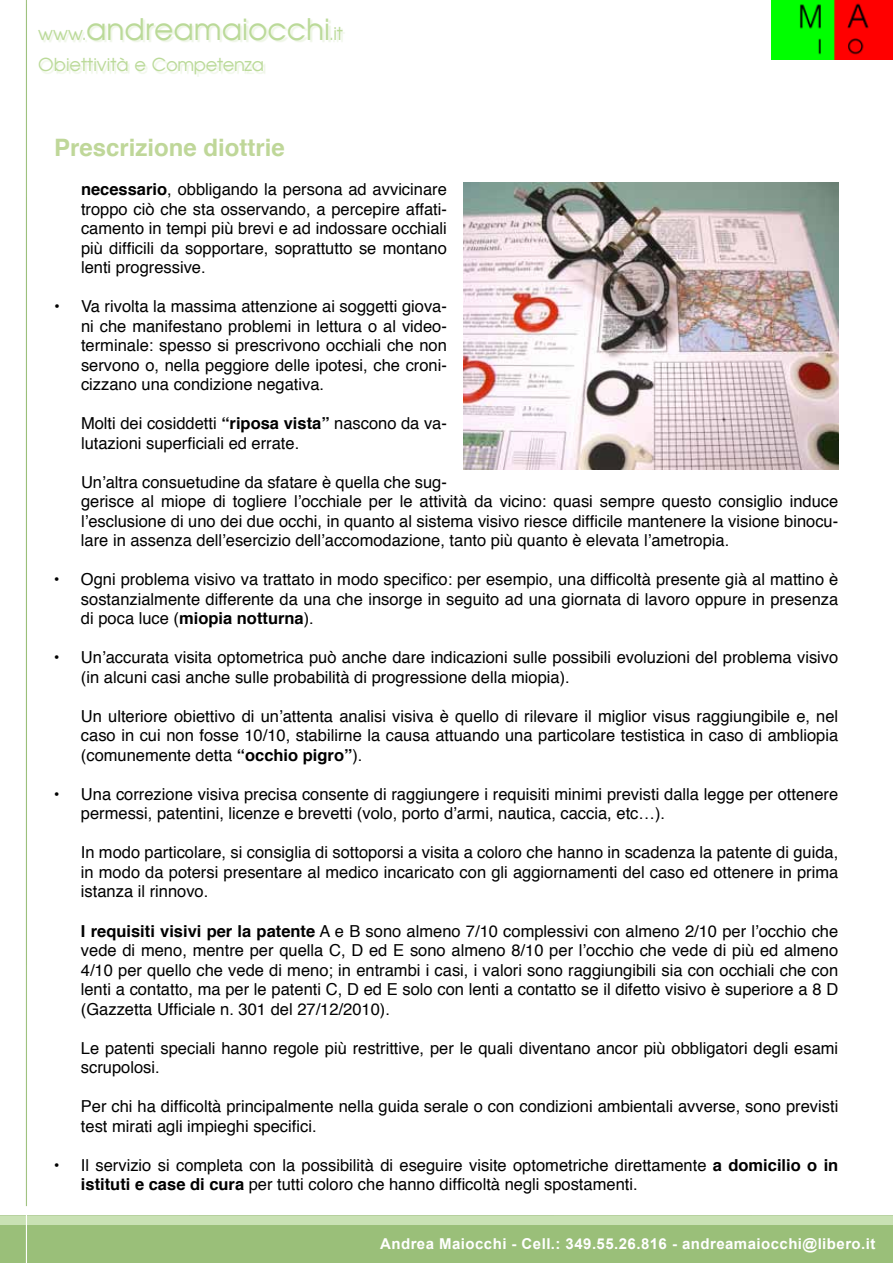
<style>
.page{position:relative;width:893px;height:1263px;background:#fff}
.page>*{position:absolute;margin:0;border:0;box-sizing:border-box;transform-origin:0 0}
.t1{font:29.7px "Avian";color:#bbda99}
.t2{font:700 24px "Helvetica";color:#bfd799}
.t3{font:17.85px "Avian";color:#bbda99}
.t4{font:16.5px/19.5px "Helvetica";color:#000}
.t5{font:700 15px "Arial";letter-spacing:.03em;color:#fff}
.s1{font-size:17.85px}
.s2{font-weight:700}
</style>
<div class="page">
<div style="left:0;top:1222px;width:893px;height:41px;background:#9abf79"></div>
<hr style="left:26px;top:0;width:1px;height:1206px;background:#9abf79">
<div style="left:40px;top:19px;width:305px;height:58px;background:#55a100;opacity:.1"></div>
<hr style="left:0;top:1215px;width:893px;height:1px;background:#9abf79">
<div style="left:0;top:1216px;width:893px;height:8px;background:#c9e1b4"></div>
<hr style="left:26px;top:1211px;width:1px;height:52px;background:#fff">
<img style="left:771px;top:0;width:122px;height:60px">
<img style="left:464px;top:183px;width:375px;height:286px">
<h1 class="t1" style="left:38px;top:12px;width:306px"><span class="s1">www.</span>andreamaiocchi<span class="s1">.it</span></h1>
<p class="t3" style="left:38px;top:54px;width:227px">Obiettività e Competenza</p>
<h2 class="t2" style="left:54px;top:128px;width:232px">Prescrizione diottrie</h2>
<p class="t4" style="left:81px;top:180px;width:367px;text-align:justify"><span class="s2">necessario</span>, obbligando la persona ad avvicinare troppo ciò che sta osservando, a percepire affati&shy;camento in tempi più brevi e ad indossare occhiali più difficili da sopportare, soprattutto se montano lenti progressive.</p>
<p class="t4" style="left:81px;top:297px;width:367px;text-align:justify;text-indent:-27px">• Va rivolta la massima attenzione ai soggetti giova&shy;ni che manifestano problemi in lettura o al video&shy;terminale: spesso si prescrivono occhiali che non servono o, nella peggiore delle ipotesi, che croni&shy;cizzano una condizione negativa.</p>
<p class="t4" style="left:81px;top:414px;width:367px">Molti dei cosiddetti <span class="s2">“riposa vista”</span> nascono da va&shy;lutazioni superficiali ed errate.</p>
<p class="t4" style="left:81px;top:473px;width:759px">Un’altra consuetudine da sfatare è quella che sug-<br>gerisce al miope di togliere l’occhiale per le attività da vicino: quasi sempre questo consiglio induce l’esclusione di uno dei due occhi, in quanto al sistema visivo riesce difficile mantenere la visione binocu&shy;lare in assenza dell’esercizio dell’accomodazione, tanto più quanto è elevata l’ametropia.</p>
<p class="t4" style="left:81px;top:570px;width:759px;text-align:justify;text-indent:-27px">• Ogni problema visivo va trattato in modo specifico: per esempio, una difficoltà presente già al mattino è sostanzialmente differente da una che insorge in seguito ad una giornata di lavoro oppure in presenza di poca luce (<span class="s2">miopia notturna</span>).</p>
<p class="t4" style="left:81px;top:648px;width:759px;text-indent:-27px">• Un’accurata visita optometrica può anche dare indicazioni sulle possibili evoluzioni del problema visivo (in alcuni casi anche sulle probabilità di progressione della miopia).</p>
<p class="t4" style="left:81px;top:707px;width:759px;text-align:justify">Un ulteriore obiettivo di un’attenta analisi visiva è quello di rilevare il miglior visus raggiungibile e, nel caso in cui non fosse 10/10, stabilirne la causa attuando una particolare testistica in caso di ambliopia (comunemente detta <span class="s2">“occhio pigro”</span>).</p>
<p class="t4" style="left:81px;top:785px;width:759px;text-indent:-27px">• Una correzione visiva precisa consente di raggiungere i requisiti minimi previsti dalla legge per ottenere permessi, patentini, licenze e brevetti (volo, porto d’armi, nautica, caccia, etc…).</p>
<p class="t4" style="left:81px;top:843px;width:759px;text-align:justify">In modo particolare, si consiglia di sottoporsi a visita a coloro che hanno in scadenza la patente di guida, in modo da potersi presentare al medico incaricato con gli aggiornamenti del caso ed ottenere in prima istanza il rinnovo.</p>
<p class="t4" style="left:81px;top:921px;width:759px;text-align:justify"><span class="s2">I requisiti visivi per la patente</span> A e B sono almeno 7/10 complessivi con almeno 2/10 per l’occhio che vede di meno, mentre per quella C, D ed E sono almeno 8/10 per l’occhio che vede di più ed almeno 4/10 per quello che vede di meno; in entrambi i casi, i valori sono raggiungibili sia con occhiali che con lenti a contatto, ma per le patenti C, D ed E solo con lenti a contatto se il difetto visivo è superiore a 8 D (Gazzetta Ufficiale n. 301 del 27/12/2010).</p>
<p class="t4" style="left:81px;top:1038px;width:759px">Le patenti speciali hanno regole più restrittive, per le quali diventano ancor più obbligatori degli esami scrupolosi.</p>
<p class="t4" style="left:81px;top:1097px;width:759px">Per chi ha difficoltà principalmente nella guida serale o con condizioni ambientali avverse, sono previsti test mirati agli impieghi specifici.</p>
<p class="t4" style="left:81px;top:1155px;width:759px;text-indent:-27px">• Il servizio si completa con la possibilità di eseguire visite optometriche direttamente <span class="s2">a domicilio o in istituti e case di cura</span> per tutti coloro che hanno difficoltà negli spostamenti.</p>
<p class="t5" style="left:380px;top:1234px;width:497px">Andrea Maiocchi - Cell.: 349.55.26.816 - andreamaiocchi@libero.it</p>
</div>
